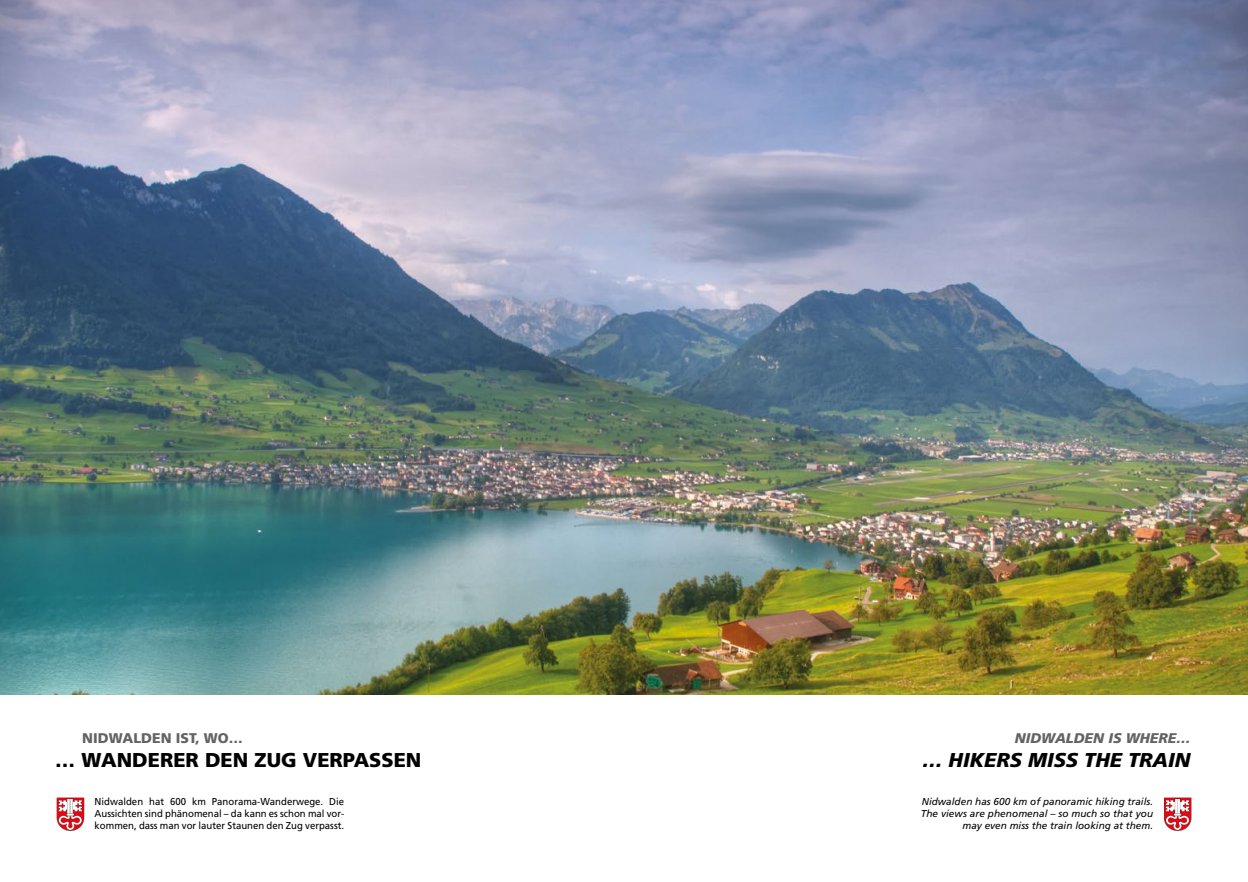
<style>
.page{position:relative;width:1248px;height:882px;background:#fff}
.page>*{position:absolute;margin:0;border:0;box-sizing:border-box;transform-origin:0 0}
.t1{font:900 20px "Frutiger";color:#000}
.t2{font:italic 900 20px "Frutiger";color:#000}
.t3{font:italic 900 14px "Frutiger";color:#646363}
.t4{font:900 14px "Frutiger";color:#646363}
.t5{font:10px/12px "Frutiger";color:#000;text-align:justify;scale:.96 1}
.t6{font:italic 10px/12px "Frutiger";color:#000;text-align:right}
</style>
<div class="page">
<img style="left:0;top:0;width:1247px;height:694px">
<svg style="left:57px;top:797px;width:27px;height:33px"></svg>
<svg style="left:1164px;top:797px;width:27px;height:33px"></svg>
<h2 class="t4" style="left:82px;top:729px;width:162px">NIDWALDEN IST, WO…</h2>
<h1 class="t1" style="left:55px;top:747px;width:368px">… WANDERER DEN ZUG VERPASSEN</h1>
<h2 class="t3" style="left:1014px;top:729px;width:177px">NIDWALDEN IS WHERE…</h2>
<h1 class="t2" style="left:922px;top:747px;width:269px">… HIKERS MISS THE TRAIN</h1>
<p class="t5" style="left:95px;top:795px;width:261px">Nidwalden hat 600 km Panorama-Wanderwege. Die Aussichten sind phänomenal – da kann es schon mal vor&shy;kommen, dass man vor lauter Staunen den Zug verpasst.</p>
<p class="t6" style="left:920px;top:795px;width:234px">Nidwalden has 600 km of panoramic hiking trails.<br>The views are phenomenal – so much so that you may even miss the train looking at them.</p>
</div>
